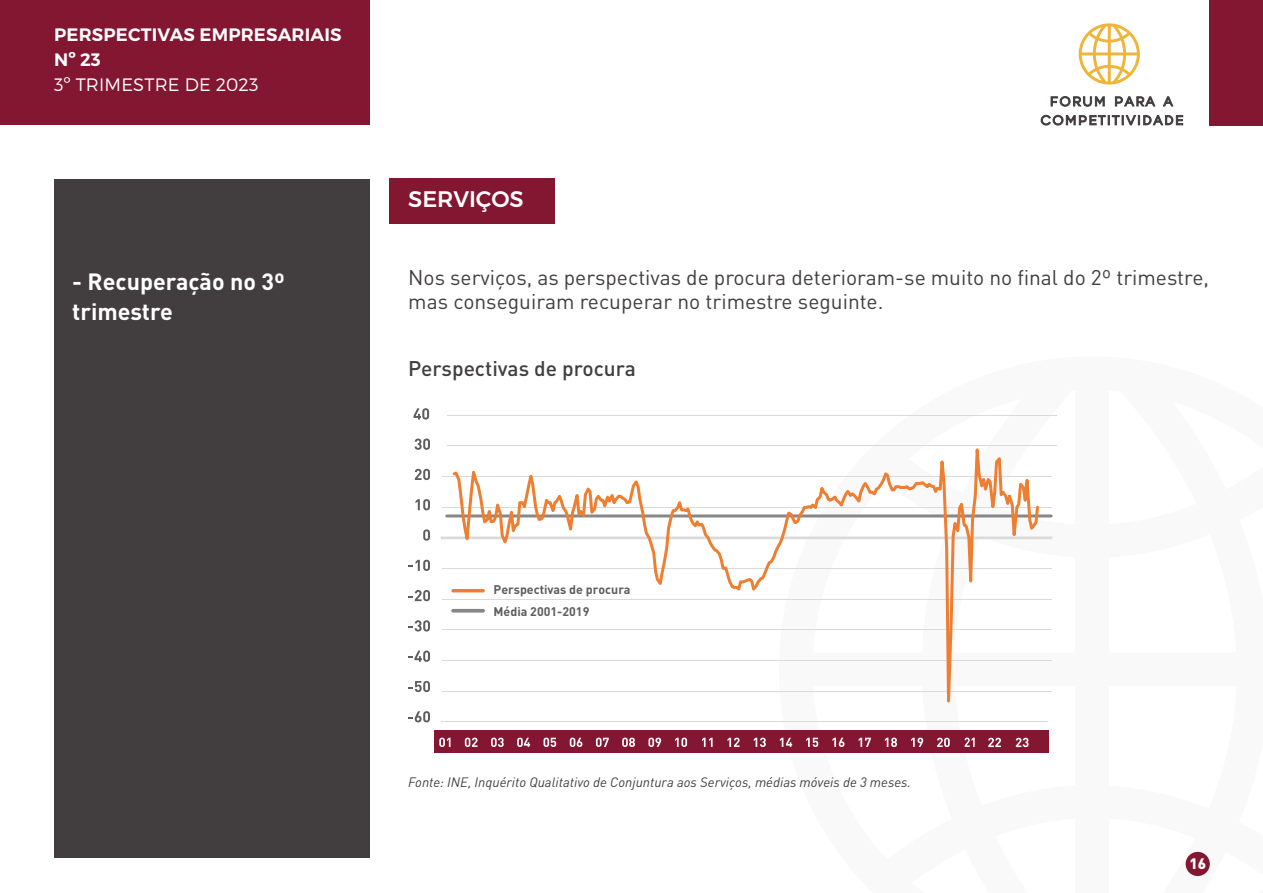
<style>
.page{position:relative;width:1263px;height:893px;background:#fff}
.page>*{position:absolute;margin:0;border:0;box-sizing:border-box;transform-origin:0 0}
.t1{font:700 23.25px/30px "DIN Pro";color:#fff}
.t2{font:500 22.5px "Montserrat";color:#fff}
.t3{font:21px/24px "DIN Pro";color:#423e40}
.t4{font:500 21px "DIN Pro";color:#423e40}
.t5{font:600 18px/25.2px "Montserrat";letter-spacing:.01em;color:#fff}
.t6{font:300 18px "Montserrat";letter-spacing:.01em;color:#fff}
.t7{font:900 15px "DIN Pro";color:#fff}
.t8{font:italic 13.5px "DIN";color:#423e40}
.t9{font:700 12.45px/22.4px "DIN Pro";color:#5e5d5d}
</style>
<div class="page">
<div style="left:54px;top:179px;width:316px;height:678px;background:#423e40"></div>
<div style="left:0;top:0;width:370px;height:125px;background:#831732"></div>
<div style="left:1210px;top:0;width:53px;height:125px;background:#831732"></div>
<svg style="left:1079px;top:23px;width:61px;height:62px"></svg>
<svg style="left:1050px;top:96px;width:55px;height:11px"></svg>
<svg style="left:1115px;top:96px;width:41px;height:11px"></svg>
<svg style="left:1162px;top:96px;width:12px;height:11px"></svg>
<svg style="left:1040px;top:114px;width:143px;height:12px"></svg>
<div style="left:1185px;top:852px;width:25px;height:24px;background:#831832;border-radius:50%"></div>
<div style="left:389px;top:179px;width:166px;height:45px;background:#831732"></div>
<div style="left:434px;top:730px;width:615px;height:23px;background:#831732"></div>
<svg style="left:439px;top:738px;width:11px;height:9px"></svg>
<hr style="left:442px;top:660px;width:609px;height:1px;background:#dadada">
<hr style="left:442px;top:630px;width:609px;height:1px;background:#dadada">
<hr style="left:442px;top:599px;width:609px;height:1px;background:#dadada">
<hr style="left:442px;top:691px;width:609px;height:1px;background:#dadada">
<hr style="left:442px;top:722px;width:606px;height:1px;background:#dadada">
<hr style="left:442px;top:568px;width:609px;height:1px;background:#dadada">
<div style="left:441px;top:536px;width:611px;height:3px;border:2px solid #dadada"></div>
<hr style="left:442px;top:507px;width:609px;height:1px;background:#dadada">
<hr style="left:442px;top:476px;width:609px;height:1px;background:#dadada">
<hr style="left:447px;top:446px;width:609px;height:1px;background:#dadada">
<hr style="left:447px;top:415px;width:609px;height:1px;background:#dadada">
<svg style="left:415px;top:439px;width:15px;height:11px"></svg>
<svg style="left:415px;top:469px;width:15px;height:11px"></svg>
<svg style="left:415px;top:499px;width:15px;height:11px"></svg>
<svg style="left:423px;top:529px;width:7px;height:12px"></svg>
<svg style="left:408px;top:560px;width:22px;height:11px"></svg>
<svg style="left:408px;top:590px;width:22px;height:11px"></svg>
<svg style="left:408px;top:620px;width:22px;height:11px"></svg>
<svg style="left:408px;top:651px;width:22px;height:11px"></svg>
<svg style="left:408px;top:681px;width:22px;height:11px"></svg>
<svg style="left:408px;top:711px;width:22px;height:11px"></svg>
<hr style="left:447px;top:514px;width:604px;height:3px;background:#878787">
<svg style="left:413px;top:408px;width:16px;height:12px"></svg>
<svg style="left:450px;top:445px;width:591px;height:303px"></svg>
<p class="t5" style="left:54px;top:22px;width:289px">PERSPECTIVAS EMPRESARIAIS<br>Nº 23</p>
<p class="t6" style="left:54px;top:74px;width:206px">3º TRIMESTRE DE 2023</p>
<p class="t1" style="left:72px;top:266px;width:214px">- Recuperação no 3º trimestre</p>
<p class="t2" style="left:408px;top:185px;width:117px">SERVIÇOS</p>
<p class="t3" style="left:408px;top:264px;width:802px">Nos serviços, as perspectivas de procura deterioram-se muito no final do 2º trimestre, mas conseguiram recuperar no trimestre seguinte.</p>
<p class="t4" style="left:408px;top:355px;width:229px">Perspectivas de procura</p>
<p class="t9" style="left:494px;top:578px;width:139px">Perspectivas de procura<br>Média 2001-2019</p>
<p class="t8" style="left:408px;top:774px;width:504px">Fonte: INE, Inquérito Qualitativo de Conjuntura aos Serviços, médias móveis de 3 meses.</p>
<p class="t7" style="left:1189px;top:853px;width:18px">16</p>
</div>
